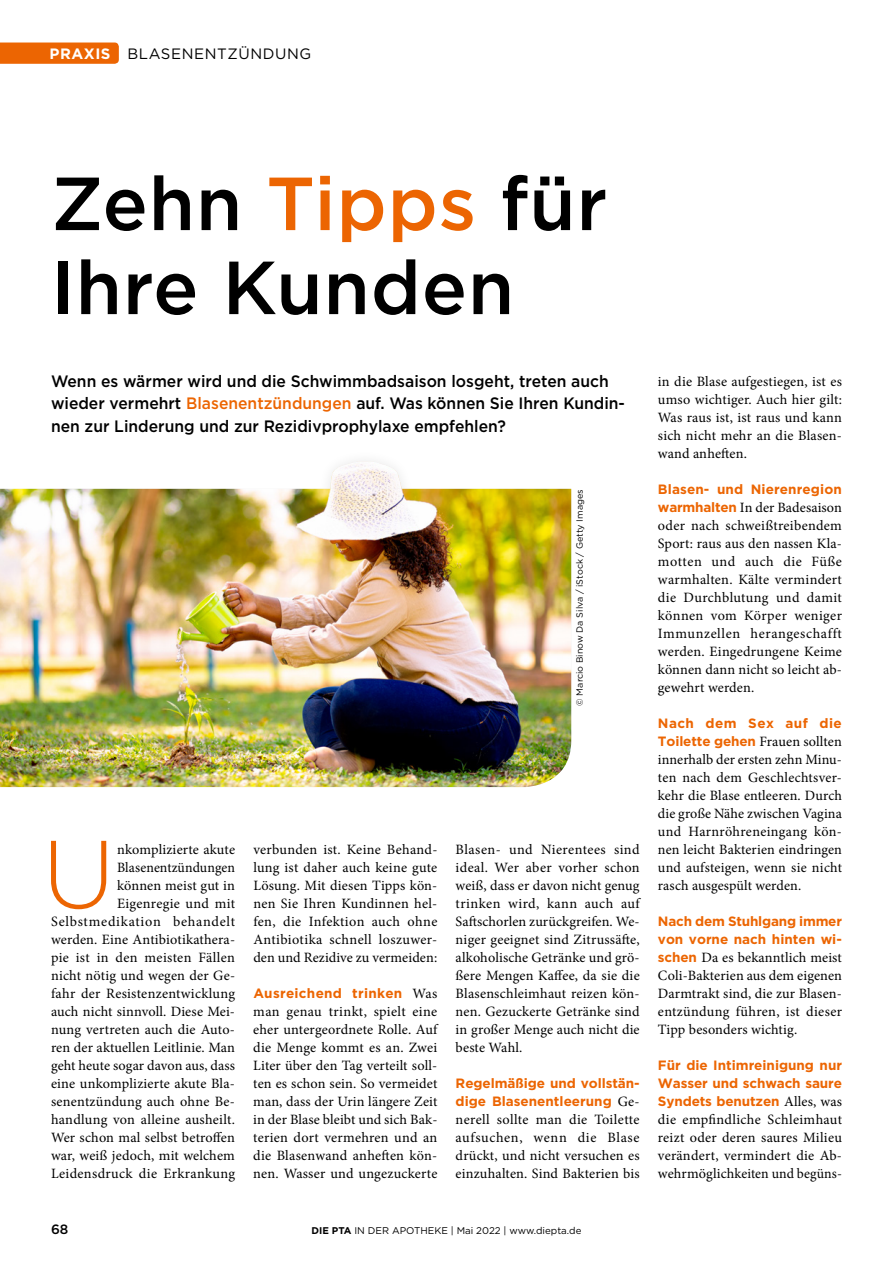
<style>
.page{position:relative;width:893px;height:1263px;background:#fff}
.page>*{position:absolute;margin:0;border:0;box-sizing:border-box;transform-origin:0 0}
.t1{font:300 96.15px "Gotham";color:#ec6502}
.t2{font:500 75px/84px "Gotham";letter-spacing:.01em;color:#000}
.t3{font:500 16.5px/22.5px "Gotham";color:#000;scale:.95 1}
.t4{font:15px "Gotham";letter-spacing:.04em;color:#000}
.t5{font:700 15px "Gotham";letter-spacing:.04em;color:#fff}
.t6{font:14.25px/18px "Minion Pro";letter-spacing:.01em;color:#000;text-align:justify}
.t7{font:700 13.5px/18px "Gotham";color:#ec6502}
.t8{font:700 13.5px "Gotham";letter-spacing:.02em;color:#ec6502}
.t9{font:500 13.5px "Gotham";color:#000}
.t10{font:9.75px "Gotham";color:#000}
.t11{font:9px "Gotham";color:#000}
.s1{color:#ec6502}
.s2{font-family:"Minion Pro";font-weight:400;font-size:14.25px;color:#000}
.s3{font-family:"Gotham";font-weight:700;font-size:13.5px;color:#ec6502}
.s4{font-weight:700}
</style>
<div class="page">
<div style="left:0;top:43px;width:119px;height:21px;background:#ec6502"></div>
<img style="left:324px;top:461px;width:82px;height:28px">
<img style="left:0;top:489px;width:571px;height:298px">
<p class="t5" style="left:50px;top:44px;width:63px">PRAXIS</p>
<p class="t4" style="left:127px;top:44px;width:185px">BLASENENTZÜNDUNG</p>
<h2 class="t2" style="left:51px;top:161px;width:558px">Zehn <span class="s1">Tipps</span> für<br>Ihre Kunden</h2>
<p class="t3" style="left:51px;top:369px;width:606px">Wenn es wärmer wird und die Schwimmbadsaison losgeht, treten auch wieder vermehrt <span class="s1">Blasenentzündungen</span> auf. Was können Sie Ihren Kundin&shy;nen zur Linderung und zur Rezidivprophylaxe empfehlen?</p>
<p class="t11" style="left:574px;top:706px;width:218px;rotate:-90deg">© Marcio Binow Da Silva / iStock / Getty Images</p>
<h1 class="t1" style="left:42px;top:813px;width:75px">U</h1>
<p class="t6" style="left:51px;top:841px;width:186px;text-align:right">nkomplizierte akute<br>Blasenentzündungen<br>können meist gut in<br>Eigenregie und mit<br>Selbstmedikation behandelt werden. Eine Antibiotikathera&shy;pie ist in den meisten Fällen nicht nötig und wegen der Ge&shy;fahr der Resistenzentwicklung auch nicht sinnvoll. Diese Mei&shy;nung vertreten auch die Auto&shy;ren der aktuellen Leitlinie. Man geht heute sogar davon aus, dass eine unkomplizierte akute Bla&shy;senentzündung auch ohne Be&shy;handlung von alleine ausheilt.<br>Wer schon mal selbst betroffen war, weiß jedoch, mit welchem<br>Leidensdruck die Erkrankung</p>
<p class="t6" style="left:253px;top:841px;width:186px">verbunden ist. Keine Behand&shy;lung ist daher auch keine gute Lösung. Mit diesen Tipps kön&shy;nen Sie Ihren Kundinnen hel&shy;fen, die Infektion auch ohne Antibiotika schnell loszuwer&shy;den und Rezidive zu vermeiden:</p>
<p class="t8" style="left:253px;top:984px;width:185px">Ausreichend trinken <span class="s2">Was</span></p>
<p class="t6" style="left:253px;top:1003px;width:186px">man genau trinkt, spielt eine eher untergeordnete Rolle. Auf die Menge kommt es an. Zwei Liter über den Tag verteilt soll&shy;ten es schon sein. So vermeidet man, dass der Urin längere Zeit in der Blase bleibt und sich Bak&shy;terien dort vermehren und an die Blasenwand anheften kön&shy;nen. Wasser und ungezuckerte</p>
<p class="t6" style="left:456px;top:841px;width:186px">Blasen- und Nierentees sind ideal. Wer aber vorher schon weiß, dass er davon nicht genug trinken wird, kann auch auf Saftschorlen zurückgreifen. We&shy;niger geeignet sind Zitrussäfte, alkoholische Getränke und grö&shy;ßere Mengen Kaffee, da sie die Blasenschleimhaut reizen kön&shy;nen. Gezuckerte Getränke sind in großer Menge auch nicht die beste Wahl.</p>
<p class="t7" style="left:456px;top:1074px;width:186px">Regelmäßige und vollstän&shy;dige Blasenentleerung <span class="s2">Ge-</span></p>
<p class="t6" style="left:456px;top:1111px;width:186px">nerell sollte man die Toilette aufsuchen, wenn die Blase drückt, und nicht versuchen es einzuhalten. Sind Bakterien bis</p>
<p class="t6" style="left:658px;top:373px;width:186px">in die Blase aufgestiegen, ist es umso wichtiger. Auch hier gilt:<br>Was raus ist, ist raus und kann sich nicht mehr an die Blasen&shy;wand anheften.</p>
<p class="t7" style="left:658px;top:480px;width:185px">Blasen- und Nierenregion</p>
<p class="t6" style="left:658px;top:499px;width:186px"><span class="s3">warmhalten</span> In der Badesaison oder nach schweißtreibendem Sport: raus aus den nassen Kla&shy;motten und auch die Füße warmhalten. Kälte vermindert die Durchblutung und damit können vom Körper weniger Immunzellen herangeschafft werden. Eingedrungene Keime können dann nicht so leicht ab&shy;gewehrt werden.</p>
<p class="t7" style="left:658px;top:714px;width:186px">Nach dem Sex auf die<br>Toilette gehen <span class="s2">Frauen sollten</span></p>
<p class="t6" style="left:658px;top:751px;width:186px">innerhalb der ersten zehn Minu&shy;ten nach dem Geschlechtsver&shy;kehr die Blase entleeren. Durch die große Nähe zwischen Vagina und Harnröhreneingang kön&shy;nen leicht Bakterien eindringen und aufsteigen, wenn sie nicht rasch ausgespült werden.</p>
<p class="t7" style="left:658px;top:912px;width:186px">Nach dem Stuhlgang immer von vorne nach hinten wi-</p>
<p class="t6" style="left:658px;top:949px;width:186px"><span class="s3">schen</span> Da es bekanntlich meist Coli-Bakterien aus dem eigenen Darmtrakt sind, die zur Blasen&shy;entzündung führen, ist dieser Tipp besonders wichtig.</p>
<p class="t7" style="left:658px;top:1056px;width:186px;text-align:justify">Für die Intimreinigung nur Wasser und schwach saure Syndets benutzen <span class="s2">Alles, was</span></p>
<p class="t6" style="left:658px;top:1111px;width:186px">die empfindliche Schleimhaut reizt oder deren saures Milieu verändert, vermindert die Ab&shy;wehrmöglichkeiten und begüns-</p>
<p class="t9" style="left:51px;top:1220px;width:19px">68</p>
<p class="t10" style="left:311px;top:1224px;width:271px"><span class="s4">DIE PTA</span> IN DER APOTHEKE | Mai 2022 | www.diepta.de</p>
</div>
